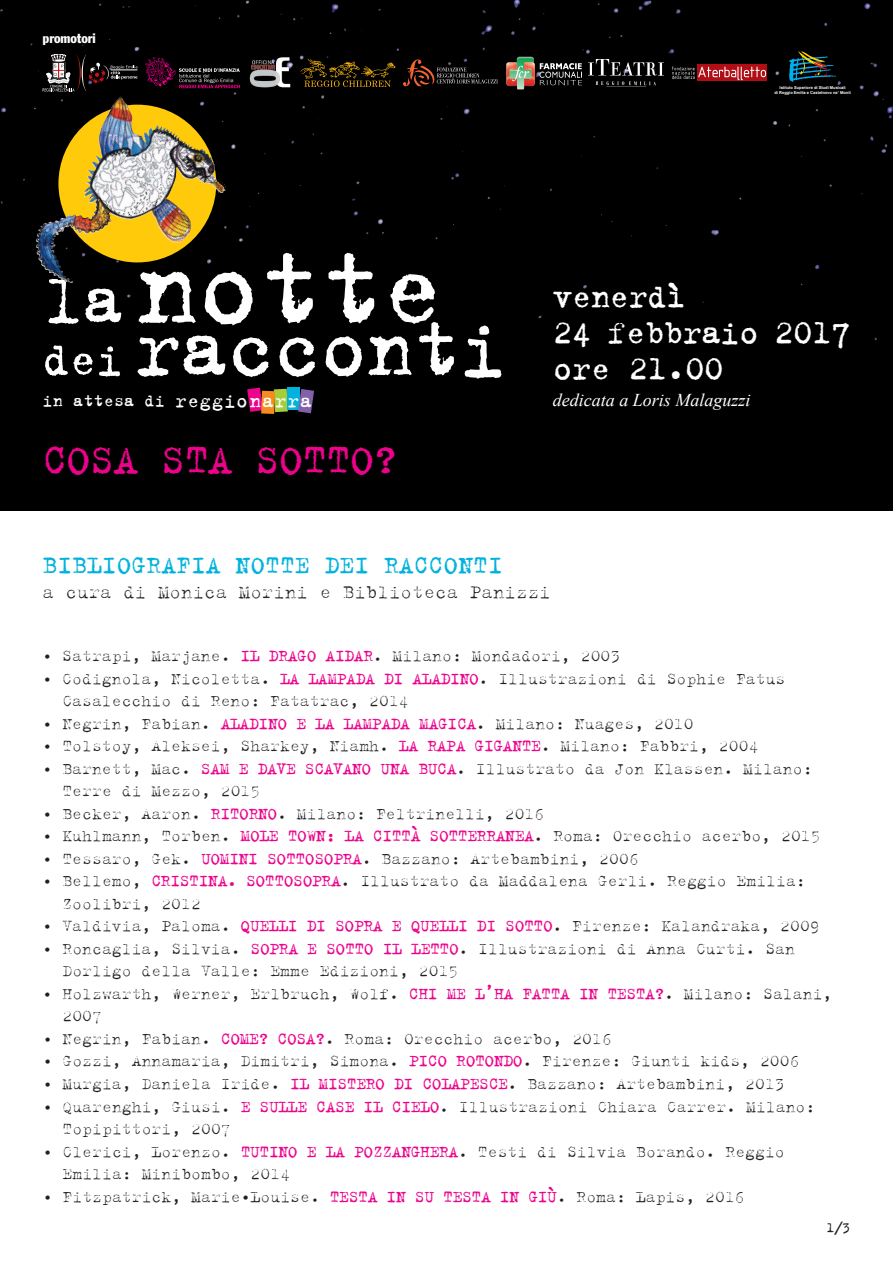
<style>
.page{position:relative;width:893px;height:1263px;background:#fff}
.page>*{position:absolute;margin:0;border:0;box-sizing:border-box;transform-origin:0 0}
.t1{font:116.85px "Trixie";letter-spacing:-.025em;color:#fff}
.t2{font:88.5px "Trixie";letter-spacing:-.025em;color:#fff}
.t3{font:45px "Trixie";letter-spacing:-.025em;color:#ed028c}
.t4{font:36px/36px "Trixie";letter-spacing:-.025em;color:#fff}
.t5{font:27px "Trixie";color:#00b2dd}
.t6{font:21.45px "Trixie";letter-spacing:.03em;color:#fff}
.t7{font:300 21px "Trixie";color:#231f20}
.t8{font:300 18px/22.5px "Trixie";color:#231f20}
.t9{font:18px "Trixie";letter-spacing:-.025em;color:#ed028c}
.t10{font:italic 18px "Times New Roman";color:#fff}
.t11{font:15px "Trixie";color:#231f20}
.t12{font:condensed 13.5px "Franklin Gothic";color:#fff}
.t13{font:700 4.05px/4.8px "Arial";color:#fff;text-align:center}
.s1{font-size:75.9px}
.s2{font-size:50.55px}
.s3{font-size:18.6px}
.s4{font-weight:400;color:#ed028c}
.s5{font-weight:300;color:#231f20}
</style>
<div class="page">
<div style="left:0;top:0;width:893px;height:510px;background:#000"></div>
<img style="left:58px;top:105px;width:158px;height:157px;border-radius:50%">
<img style="left:84px;top:96px;width:36px;height:95px">
<div style="left:287px;top:387px;width:13px;height:23px;background:#00b2dd"></div>
<svg style="left:298px;top:389px;width:16px;height:24px"></svg>
<svg style="left:247px;top:388px;width:41px;height:26px"></svg>
<svg style="left:145px;top:57px;width:95px;height:31px"></svg>
<img style="left:589px;top:60px;width:76px;height:26px">
<svg style="left:403px;top:59px;width:95px;height:27px"></svg>
<svg style="left:300px;top:59px;width:96px;height:28px"></svg>
<svg style="left:789px;top:51px;width:47px;height:31px"></svg>
<div style="left:697px;top:64px;width:70px;height:17px;background:#b00d15"></div>
<svg style="left:672px;top:67px;width:94px;height:13px"></svg>
<img style="left:247px;top:55px;width:46px;height:36px">
<img style="left:505px;top:56px;width:76px;height:34px">
<svg style="left:43px;top:54px;width:94px;height:38px"></svg>
<p class="t12" style="left:43px;top:29px;width:55px">promotori</p>
<p class="t13" style="left:774px;top:86px;width:78px">Istituto Superiore di Studi Musicali<br>di Reggio Emilia e Castelnovo ne’ Monti</p>
<h1 class="t1" style="left:43px;top:211px;width:404px"><span class="s1">LA</span> NOTTE</h1>
<h2 class="t2" style="left:43px;top:290px;width:466px"><span class="s2">DEI</span> RACCONTI</h2>
<h3 class="t4" style="left:553px;top:277px;width:299px">VENERDÌ<br>24 FEBBRAIO 2017<br>ORE 21.00</h3>
<p class="t6" style="left:43px;top:387px;width:271px"><span class="s3">IN ATTESA DI</span> REGGIONARRA</p>
<p class="t10" style="left:553px;top:387px;width:199px">dedicata a Loris Malaguzzi</p>
<h3 class="t3" style="left:43px;top:430px;width:357px">COSA STA SOTTO?</h3>
<h3 class="t5" style="left:43px;top:548px;width:358px">BIBLIOGRAFIA NOTTE DEI RACCO</h3>
<h3 class="t5" style="left:458px;top:548px;width:30px">NTI</h3>
<p class="t7" style="left:43px;top:581px;width:510px">a cura di Monica Morini e Biblioteca Panizzi</p>
<p class="t8" style="left:43px;top:645px;width:247px">• Satrapi, Marjane. <span class="s4">IL DRAGO</span></p>
<p class="t8" style="left:326px;top:645px;width:296px"><span class="s4">AIDAR</span> . Milano: Mondadori, 2003</p>
<p class="t8" style="left:62px;top:668px;width:725px;text-indent:-20px">• Codignola, Nicoletta. <span class="s4">LA LAMPADA DI ALADINO</span>. Illustrazioni di Sophie Fatus<br>Casalecchio di Reno: Fatatrac, 2014</p>
<p class="t9" style="left:43px;top:712px;width:397px"><span class="s5">• Negrin, Fabian.</span> ALADINO E LA LAMPADA MAGICA</p>
<p class="t8" style="left:476px;top:713px;width:219px">. Milano: Nuages, 2010</p>
<p class="t8" style="left:43px;top:735px;width:443px">• Tolstoy, Aleksei, Sharkey, Niamh. <span class="s4">LA RAPA GIGA</span></p>
<p class="t8" style="left:512px;top:735px;width:248px"><span class="s4">NTE</span>. Milano: Fabbri, 2004</p>
<p class="t8" style="left:62px;top:758px;width:752px;text-indent:-20px">• Barnett, Mac. <span class="s4">SAM E DAVE SCAVANO UNA BUCA</span> . Illustrato da Jon Klassen. Milano:<br>Terre di Mezzo, 2015</p>
<p class="t8" style="left:43px;top:803px;width:188px">• Becker, Aaron. <span class="s4">RITOR</span></p>
<p class="t8" style="left:258px;top:803px;width:288px"><span class="s4">NO</span>. Milano: Feltrinelli, 2016</p>
<p class="t8" style="left:43px;top:825px;width:341px">• Kuhlmann, Torben. <span class="s4">MOLE TOWN: LA CITT</span></p>
<p class="t9" style="left:411px;top:824px;width:29px">À SOTT</p>
<p class="t8" style="left:467px;top:825px;width:355px"><span class="s4">ERRANEA</span>. Roma: Orecchio acerbo, 2015</p>
<p class="t8" style="left:43px;top:848px;width:235px">• Tessaro, Gek. <span class="s4">UOMINI SOTTOSO</span></p>
<p class="t8" style="left:333px;top:848px;width:307px"><span class="s4">PRA</span>. Bazzano: Artebambini, 2006</p>
<p class="t8" style="left:43px;top:870px;width:129px">• Bellemo, <span class="s4">CRISTI</span></p>
<p class="t9" style="left:208px;top:869px;width:58px">NA. SOTTOSO</p>
<p class="t8" style="left:312px;top:870px;width:495px"><span class="s4">PRA</span>. Illustrato da Maddalena Gerli. Reggio Emilia:</p>
<p class="t8" style="left:62px;top:893px;width:140px">Zoolibri, 2012</p>
<p class="t8" style="left:43px;top:915px;width:237px">• Valdivia, Paloma. <span class="s4">QUELLI</span></p>
<p class="t9" style="left:307px;top:914px;width:143px">DI SOPRA E QUELLI</p>
<p class="t9" style="left:477px;top:914px;width:39px">DI SOTTO</p>
<p class="t8" style="left:552px;top:915px;width:269px">. Firenze: Kalandraka, 2009</p>
<p class="t8" style="left:43px;top:938px;width:294px">• Roncaglia, Silvia. <span class="s4">SOPRA E SOTTO</span></p>
<p class="t8" style="left:62px;top:938px;width:734px;text-indent:320px"><span class="s4">IL LETTO</span> . Illustrazioni di Anna Curti. San<br>Dorligo della Valle: Emme Edizioni, 2015</p>
<p class="t8" style="left:43px;top:983px;width:491px">• Holzwarth, Werner, Erlbruch, Wolf. <span class="s4">CHI ME L’HA FATTA</span></p>
<p class="t8" style="left:579px;top:983px;width:255px"><span class="s4">IN TESTA?</span>. Milano: Salani,</p>
<p class="t8" style="left:62px;top:1005px;width:41px">2007</p>
<p class="t8" style="left:43px;top:1028px;width:571px">• Negrin, Fabian. <span class="s4">COME? COSA?</span>. Roma: Orecchio acerbo, 2016</p>
<p class="t8" style="left:43px;top:1050px;width:377px">• Gozzi, Annamaria, Dimitri, Simona. <span class="s4">PICO</span></p>
<p class="t8" style="left:456px;top:1050px;width:345px"><span class="s4">ROTONDO</span>. Firenze: Giunti kids, 2006</p>
<p class="t8" style="left:43px;top:1073px;width:744px">• Murgia, Daniela Iride. <span class="s4">IL MISTERO DI COLAPESCE</span>. Bazzano: Artebambini, 2013</p>
<p class="t8" style="left:63px;top:1095px;width:754px;text-indent:-20px">• Quarenghi, Giusi. <span class="s4">E SULLE CASE IL CIELO</span> . Illustrazioni Chiara Carrer. Milano:<br>Topipittori, 2007</p>
<p class="t8" style="left:63px;top:1140px;width:724px;text-indent:-20px">• Clerici, Lorenzo. <span class="s4">TUTINO E LA POZZANGHERA</span>. Testi di Silvia Borando. Reggio<br>Emilia: Minibombo, 2014</p>
<p class="t8" style="left:43px;top:1185px;width:317px">• Fitzpatrick, Marie•Louise. <span class="s4">TESTA</span></p>
<p class="t9" style="left:387px;top:1184px;width:86px">IN SU TESTA</p>
<p class="t8" style="left:500px;top:1185px;width:246px"><span class="s4">IN GIÙ</span>. Roma: Lapis, 2016</p>
<p class="t11" style="left:826px;top:1217px;width:25px">1/3</p>
</div>
